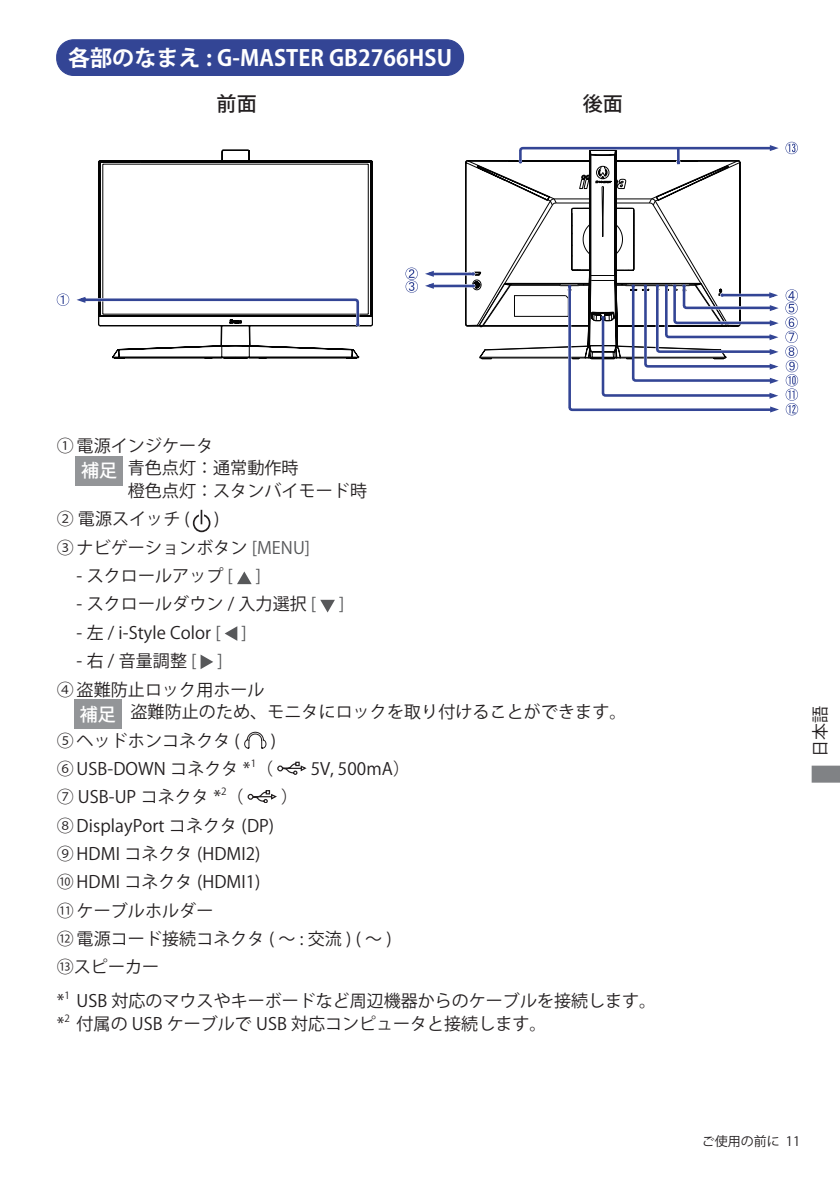
<style>
.page{position:relative;width:840px;height:1191px;background:#fff}
.page>*{position:absolute;margin:0;border:0;box-sizing:border-box;transform-origin:0 0}
.t1{font:700 22px "Koz Go Pro";letter-spacing:.005em;color:#fff}
.t2{font:500 20px "Koz Go Pro";color:#231f20}
.t3{font:500 18px "Koz Go Pro";color:#fff}
.t4{font:17px/28.4px "Koz Go Pro";letter-spacing:.005em;color:#231f20}
.t5{font:17px "Koz Go Pro";color:#57585a}
.t6{font:13px "Koz Go Pro";color:#231f20}
.t7{font:10px "Koz Go Pro";color:#231f20}
.s1{color:#57585a}
</style>
<div class="page">
<svg style="left:811px;top:765px;width:28px;height:17px"></svg>
<div style="left:57px;top:40px;width:406px;height:35px;background:#334595;border-radius:17px"></div>
<div style="left:56px;top:39px;width:408px;height:37px;border:1px solid #334595;border-radius:17px"></div>
<svg style="left:237px;top:571px;width:14px;height:13px"></svg>
<svg style="left:320px;top:600px;width:15px;height:12px"></svg>
<svg style="left:224px;top:626px;width:13px;height:15px"></svg>
<svg style="left:200px;top:654px;width:13px;height:15px"></svg>
<svg style="left:244px;top:731px;width:22px;height:17px"></svg>
<svg style="left:277px;top:761px;width:29px;height:13px"></svg>
<svg style="left:247px;top:790px;width:30px;height:12px"></svg>
<div style="left:193px;top:514px;width:17px;height:18px;border:2px solid #231f20;border-radius:50%"></div>
<div style="left:199px;top:510px;width:5px;height:14px;background:#bab9b9"></div>
<svg style="left:200px;top:510px;width:2px;height:14px"></svg>
<div style="left:75px;top:456px;width:48px;height:29px;background:#939598"></div>
<div style="left:74px;top:699px;width:47px;height:30px;background:#939598"></div>
<svg style="left:112px;top:328px;width:247px;height:31px"></svg>
<svg style="left:99px;top:150px;width:272px;height:166px"></svg>
<svg style="left:57px;top:293px;width:304px;height:35px"></svg>
<svg style="left:405px;top:142px;width:392px;height:273px"></svg>
<p class="t1" style="left:68px;top:44px;width:385px">各部のなまえ : G-MASTER GB2766HSU</p>
<p class="t2" style="left:216px;top:91px;width:42px">前面</p>
<p class="t2" style="left:582px;top:91px;width:42px">後面</p>
<p class="t4" style="left:128px;top:434px;width:241px;line-height:22.6px;text-indent:-71px">① 電源インジケータ<br>青色点灯：通常動作時<br>橙色点灯：スタンバイモード時</p>
<p class="t4" style="left:57px;top:505px;width:134px">② 電源スイッチ (</p>
<p class="t3" style="left:81px;top:459px;width:38px">補足</p>
<p class="t4" style="left:57px;top:505px;width:255px;text-indent:157px">)<br>③ ナビゲーションボタン <span class="s1">[MENU]</span></p>
<p class="t4" style="left:77px;top:562px;width:158px">- スクロールアップ <span class="s1">[</span></p>
<p class="t5" style="left:256px;top:565px;width:7px">]</p>
<p class="t4" style="left:77px;top:590px;width:241px">- スクロールダウン / 入力選択 <span class="s1">[</span></p>
<p class="t5" style="left:339px;top:593px;width:7px">]</p>
<p class="t4" style="left:77px;top:619px;width:171px">- 左 / i-Style Color <span class="s1">[ ]</span></p>
<p class="t4" style="left:57px;top:647px;width:209px;text-indent:20px">- 右 / 音量調整 <span class="s1">[ ]<br></span>④ 盗難防止ロック用ホール</p>
<p class="t4" style="left:57px;top:698px;width:571px;text-indent:74px">盗難防止のため、モニタにロックを取り付けることができます。<br>⑤ ヘッドホンコネクタ (</p>
<p class="t3" style="left:80px;top:703px;width:38px">補足</p>
<p class="t4" style="left:57px;top:726px;width:221px;text-align:right">)<br>⑥ USB-DOWN コネクタ * （</p>
<p class="t7" style="left:250px;top:756px;width:7px">1</p>
<p class="t4" style="left:310px;top:755px;width:101px">5V, 500mA）</p>
<p class="t7" style="left:221px;top:784px;width:7px">2</p>
<p class="t4" style="left:281px;top:783px;width:18px">）</p>
<p class="t4" style="left:57px;top:811px;width:336px">⑧ DisplayPort コネクタ (DP)<br>⑨ HDMI コネクタ (HDMI2)<br>⑩ HDMI コネクタ (HDMI1)<br>⑪ ケーブルホルダー<br>⑫ 電源コード接続コネクタ ( ～ : 交流 ) ( ～ ) ⑬スピーカー</p>
<p class="t4" style="left:57px;top:987px;width:9px">*</p>
<p class="t7" style="left:64px;top:989px;width:7px">1</p>
<p class="t4" style="left:77px;top:987px;width:580px">USB 対応のマウスやキーボードなど周辺機器からのケーブルを接続します。</p>
<p class="t4" style="left:57px;top:1010px;width:9px">*</p>
<p class="t7" style="left:64px;top:1011px;width:7px">2</p>
<p class="t4" style="left:77px;top:1010px;width:471px">付属の USB ケーブルで USB 対応コンピュータと接続します。</p>
<p class="t4" style="left:57px;top:783px;width:188px">⑦ USB-UP コネクタ * （</p>
<p class="t4" style="left:806px;top:757px;width:52px;rotate:-90deg">日本語</p>
<p class="t6" style="left:701px;top:1132px;width:100px">ご使用の前に 11</p>
</div>
